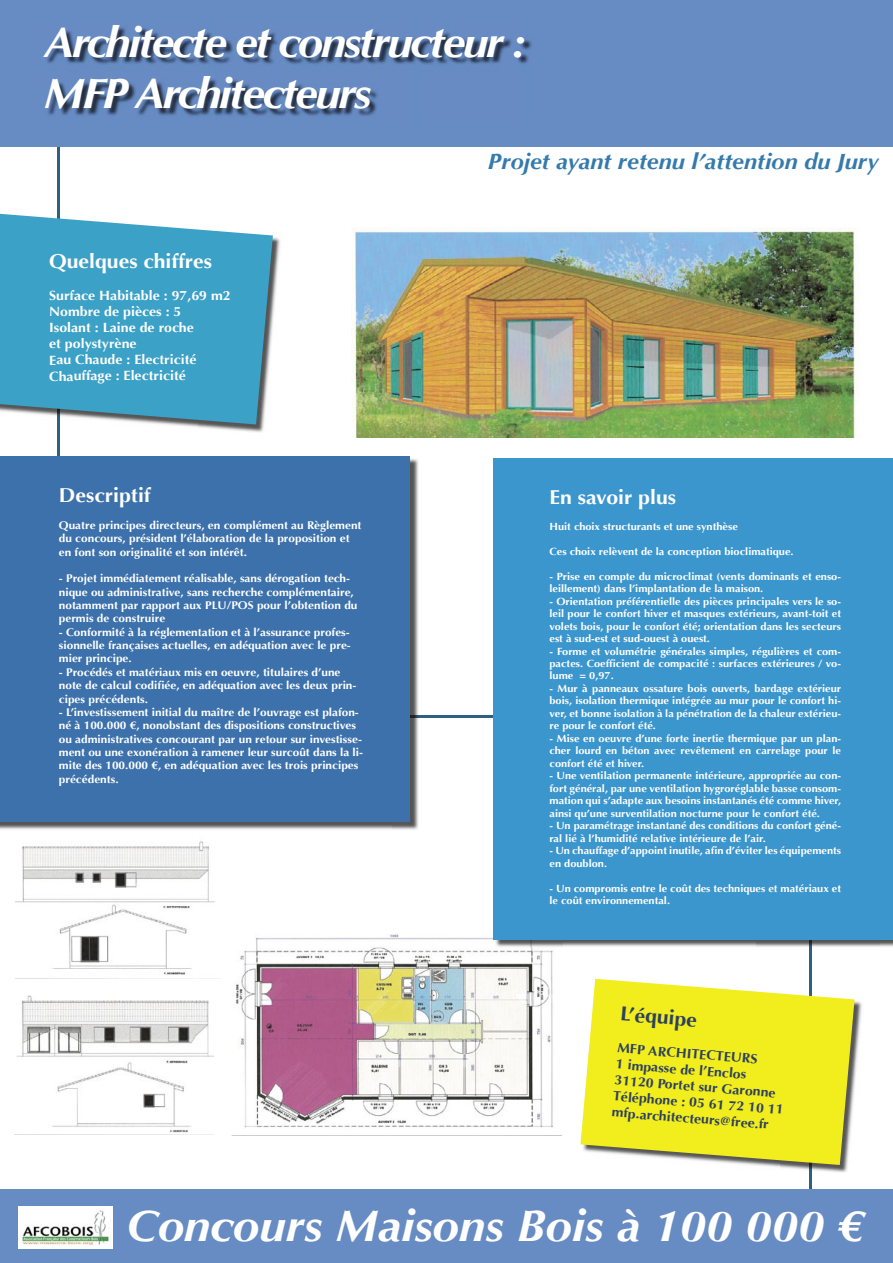
<style>
.page{position:relative;width:893px;height:1263px;background:#fff}
.page>*{position:absolute;margin:0;border:0;box-sizing:border-box;transform-origin:0 0}
.t1{font:italic 700 44.55px "Optima";color:#fff;scale:1.06 1}
.t2{font:italic 700 42.75px/51.3px "Optima";letter-spacing:-.05em;color:#fff;scale:1.06 1}
.t3{font:italic 700 22.35px "Optima";color:#357aac;scale:1.06 1}
.t4{font:700 20.1px "Optima";color:#fff;scale:1.06 1}
.t5{font:700 20.1px "Optima";color:#2d415f;scale:1.06 1}
.t6{font:700 13.35px/16px "Optima";letter-spacing:-.005em;color:#fff;scale:1.06 1}
.t7{font:700 13.35px/16px "Optima";color:#2d415f;scale:1.06 1}
.t8{font:700 11.1px/13.4px "Optima";color:#fff;scale:1.06 1}
.t9{font:700 10.35px/12.5px "Optima";color:#fff;text-align:justify;scale:1.06 1}
</style>
<div class="page">
<hr style="left:809px;top:667px;width:3px;height:596px;background:#2d6181">
<div style="left:0;top:1189px;width:893px;height:74px;background:#678cc4"></div>
<hr style="left:57px;top:84px;width:3px;height:656px;background:#2d6181">
<div style="left:0;top:0;width:893px;height:147px;background:#678cc4"></div>
<hr style="left:100px;top:716px;width:696px;height:2px;background:#2d6181">
<img style="left:19px;top:1206px;width:93px;height:43px">
<img style="left:47px;top:27px;width:485px;height:89px">
<img style="left:754px;top:1001px;width:108px;height:172px">
<img style="left:809px;top:1165px;width:3px;height:8px">
<svg style="left:580px;top:979px;width:275px;height:186px;background:#ede939"></svg>
<img style="left:163px;top:237px;width:117px;height:195px">
<svg style="left:0;top:213px;width:273px;height:211px;background:#4da6c7"></svg>
<img style="left:236px;top:934px;width:318px;height:195px">
<img style="left:0;top:459px;width:419px;height:371px">
<img style="left:410px;top:716px;width:9px;height:2px">
<div style="left:0;top:456px;width:410px;height:366px;background:#3c71ac"></div>
<img style="left:756px;top:939px;width:123px;height:8px">
<img style="left:562px;top:939px;width:194px;height:8px">
<img style="left:809px;top:939px;width:3px;height:8px">
<img style="left:494px;top:939px;width:68px;height:8px">
<div style="left:493px;top:458px;width:400px;height:481px;background:#3c96ce"></div>
<img style="left:352px;top:228px;width:507px;height:209px">
<img style="left:15px;top:841px;width:206px;height:138px">
<img style="left:16px;top:995px;width:198px;height:138px">
<p class="t2" style="left:44px;top:17px;width:457px">Architecte et constructeur :<br>MFP Architecteurs</p>
<p class="t4" style="left:49px;top:250px;width:155px">Quelques chiffres</p>
<p class="t6" style="left:49px;top:288px;width:173px">Surface Habitable : 97,69 m2<br>Nombre de pièces : 5<br>Isolant : Laine de roche<br>et polystyrène<br>Eau Chaude : Electricité<br>Chauffage : Electricité</p>
<p class="t4" style="left:59px;top:483px;width:88px">Descriptif</p>
<p class="t8" style="left:59px;top:518px;width:287px">Quatre principes directeurs, en complément au Règlement du concours, président l’élaboration de la proposition et en font son originalité et son intérêt.</p>
<p class="t8" style="left:59px;top:572px;width:283px">- Projet immédiatement réalisable, sans dérogation tech&shy;nique ou administrative, sans recherche complémentaire, notamment par rapport aux PLU/POS pour l’obtention du permis de construire</p>
<p class="t8" style="left:59px;top:625px;width:277px;text-align:justify">- Conformité à la réglementation et à l’assurance profes&shy;sionnelle françaises actuelles, en adéquation avec le pre&shy;mier principe.</p>
<p class="t8" style="left:59px;top:665px;width:282px">- Procédés et matériaux mis en oeuvre, titulaires d’une note de calcul codifiée, en adéquation avec les deux prin&shy;cipes précédents.</p>
<p class="t8" style="left:59px;top:706px;width:288px">- L’investissement initial du maître de l’ouvrage est plafon&shy;né à 100.000 €, nonobstant des dispositions constructives ou administratives concourant par un retour sur investisse&shy;ment ou une exonération à ramener leur surcoût dans la li&shy;mite des 100.000 €, en adéquation avec les trois principes précédents.</p>
<p class="t3" style="left:488px;top:148px;width:370px">Projet ayant retenu l’attention du Jury</p>
<p class="t4" style="left:549px;top:485px;width:121px">En savoir plus</p>
<p class="t9" style="left:549px;top:520px;width:179px">Huit choix structurants et une synthèse</p>
<p class="t9" style="left:549px;top:545px;width:232px">Ces choix relèvent de la conception bioclimatique.</p>
<p class="t9" style="left:549px;top:570px;width:277px">- Prise en compte du microclimat (vents dominants et enso&shy;leillement) dans l’implantation de la maison.</p>
<p class="t9" style="left:549px;top:595px;width:277px">- Orientation préférentielle des pièces principales vers le so&shy;leil pour le confort hiver et masques extérieurs, avant-toit et volets bois, pour le confort été; orientation dans les secteurs est à sud-est et sud-ouest à ouest.</p>
<p class="t9" style="left:549px;top:645px;width:277px">- Forme et volumétrie générales simples, régulières et com&shy;pactes. Coefficient de compacité : surfaces extérieures / vo&shy;lume = 0,97.</p>
<p class="t9" style="left:549px;top:682px;width:277px">- Mur à panneaux ossature bois ouverts, bardage extérieur bois, isolation thermique intégrée au mur pour le confort hi&shy;ver, et bonne isolation à la pénétration de la chaleur extérieu&shy;re pour le confort été.</p>
<p class="t9" style="left:549px;top:732px;width:277px">- Mise en oeuvre d’une forte inertie thermique par un plan&shy;cher lourd en béton avec revêtement en carrelage pour le confort été et hiver.</p>
<p class="t9" style="left:549px;top:770px;width:277px">- Une ventilation permanente intérieure, appropriée au con&shy;fort général, par une ventilation hygroréglable basse consom&shy;mation qui s’adapte aux besoins instantanés été comme hiver, ainsi qu’une surventilation nocturne pour le confort été.</p>
<p class="t9" style="left:549px;top:819px;width:277px">- Un paramétrage instantané des conditions du confort géné&shy;ral lié à l’humidité relative intérieure de l’air.</p>
<p class="t9" style="left:549px;top:844px;width:277px">- Un chauffage d’appoint inutile, afin d’éviter les équipements en doublon.</p>
<p class="t9" style="left:549px;top:882px;width:277px">- Un compromis entre le coût des techniques et matériaux et le coût environnemental.</p>
<p class="t5" style="left:622px;top:1002px;width:74px;rotate:5deg">L’équipe</p>
<p class="t7" style="left:618px;top:1039px;width:163px;rotate:5deg">MFP ARCHITECTEURS<br>1 impasse de l’Enclos<br>31120 Portet sur Garonne<br>Téléphone : 05 61 72 10 11 mfp.architecteurs@free.fr</p>
<p class="t1" style="left:126px;top:1199px;width:697px">Concours Maisons Bois à 100 000 €</p>
</div>
